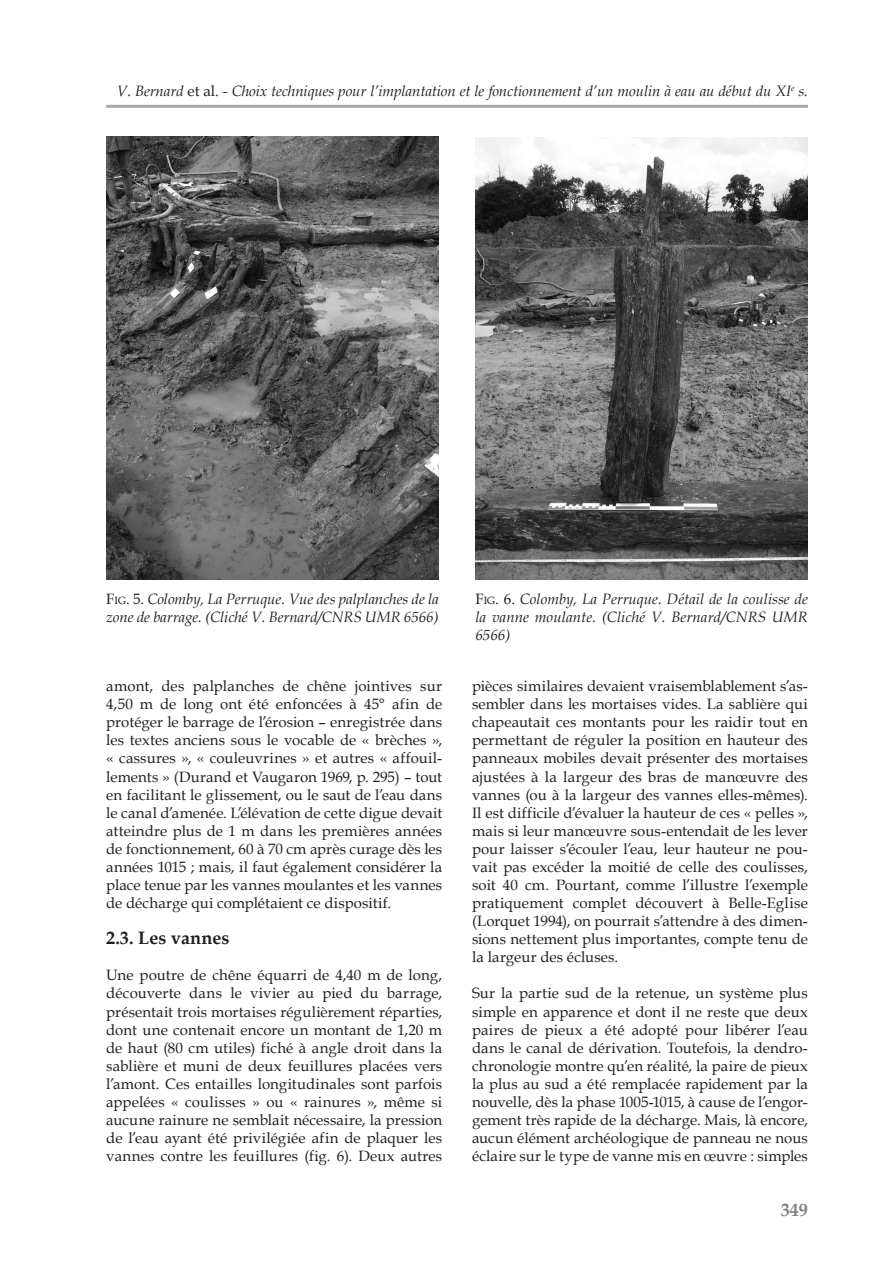
<style>
.page{position:relative;width:893px;height:1263px;background:#fff}
.page>*{position:absolute;margin:0;border:0;box-sizing:border-box;transform-origin:0 0}
.t1{font:700 18px "Book Antiqua";letter-spacing:.005em;color:#231f20}
.t2{font:700 18px "Book Antiqua";color:#808285}
.t3{font:15px/18px "Book Antiqua";letter-spacing:.005em;color:#231f20;text-align:justify}
.t4{font:italic 15px/18.1px "Book Antiqua";letter-spacing:-.005em;color:#231f20}
.s1{font-style:normal}
.s2{font-style:normal;font-size:10.5px}
</style>
<div class="page">
<hr style="left:106px;top:105px;width:702px;height:3px;background:#a8a9ad">
<img style="left:106px;top:136px;width:333px;height:443px">
<img style="left:475px;top:137px;width:333px;height:442px">
<p class="t4" style="left:117px;top:81px;width:693px">V. Bernard <span class="s1">et al.</span> - Choix techniques pour l’implantation et le fonctionnement d’un moulin à eau au début du XI<sup>e</sup> s.</p>
<p class="t4" style="left:106px;top:590px;width:334px"><span class="s1">F</span><span class="s2">ig</span><span class="s1">. 5.</span> Colomby, La Perruque. Vue des palplanches de la zone de barrage. (Cliché V. Bernard/CNRS UMR 6566)</p>
<p class="t4" style="left:475px;top:589px;width:334px;text-align:justify"><span class="s1">F</span><span class="s2">ig</span><span class="s1">. 6.</span> Colomby, La Perruque. Détail de la coulisse de la vanne moulante. (Cliché V. Bernard/CNRS UMR 6566)</p>
<p class="t3" style="left:106px;top:677px;width:337px">amont, des palplanches de chêne jointives sur 4,50 m de long ont été enfoncées à 45° afin de protéger le barrage de l’érosion – enregistrée dans les textes anciens sous le vocable de « brèches », « cassures », « couleuvrines » et autres « affouil&shy;lements » (Durand et Vaugaron 1969, p. 295) – tout en facilitant le glissement, ou le saut de l’eau dans le canal d’amenée. L’élévation de cette digue devait atteindre plus de 1 m dans les premières années de fonctionnement, 60 à 70 cm après curage dès les années 1015 ; mais, il faut également considérer la place tenue par les vannes moulantes et les vannes de décharge qui complétaient ce dispositif.</p>
<p class="t1" style="left:106px;top:927px;width:125px">2.3. Les vannes</p>
<p class="t3" style="left:106px;top:966px;width:337px">Une poutre de chêne équarri de 4,40 m de long, découverte dans le vivier au pied du barrage, présentait trois mortaises régulièrement réparties, dont une contenait encore un montant de 1,20 m de haut (80 cm utiles) fiché à angle droit dans la sablière et muni de deux feuillures placées vers l’amont. Ces entailles longitudinales sont parfois appelées « coulisses » ou « rainures », même si aucune rainure ne semblait nécessaire, la pression de l’eau ayant été privilégiée afin de plaquer les vannes contre les feuillures (fig. 6). Deux autres</p>
<p class="t3" style="left:472px;top:677px;width:337px">pièces similaires devaient vraisemblablement s’as&shy;sembler dans les mortaises vides. La sablière qui chapeautait ces montants pour les raidir tout en permettant de réguler la position en hauteur des panneaux mobiles devait présenter des mortaises ajustées à la largeur des bras de manœuvre des vannes (ou à la largeur des vannes elles-mêmes).<br>Il est difficile d’évaluer la hauteur de ces « pelles », mais si leur manœuvre sous-entendait de les lever pour laisser s’écouler l’eau, leur hauteur ne pou&shy;vait pas excéder la moitié de celle des coulisses, soit 40 cm. Pourtant, comme l’illustre l’exemple pratiquement complet découvert à Belle-Eglise (Lorquet 1994), on pourrait s’attendre à des dimen&shy;sions nettement plus importantes, compte tenu de la largeur des écluses.</p>
<p class="t3" style="left:472px;top:984px;width:337px">Sur la partie sud de la retenue, un système plus simple en apparence et dont il ne reste que deux paires de pieux a été adopté pour libérer l’eau dans le canal de dérivation. Toutefois, la dendro&shy;chronologie montre qu’en réalité, la paire de pieux la plus au sud a été remplacée rapidement par la nouvelle, dès la phase 1005-1015, à cause de l’engor&shy;gement très rapide de la décharge. Mais, là encore, aucun élément archéologique de panneau ne nous éclaire sur le type de vanne mis en œuvre : simples</p>
<p class="t2" style="left:781px;top:1199px;width:28px">349</p>
</div>
